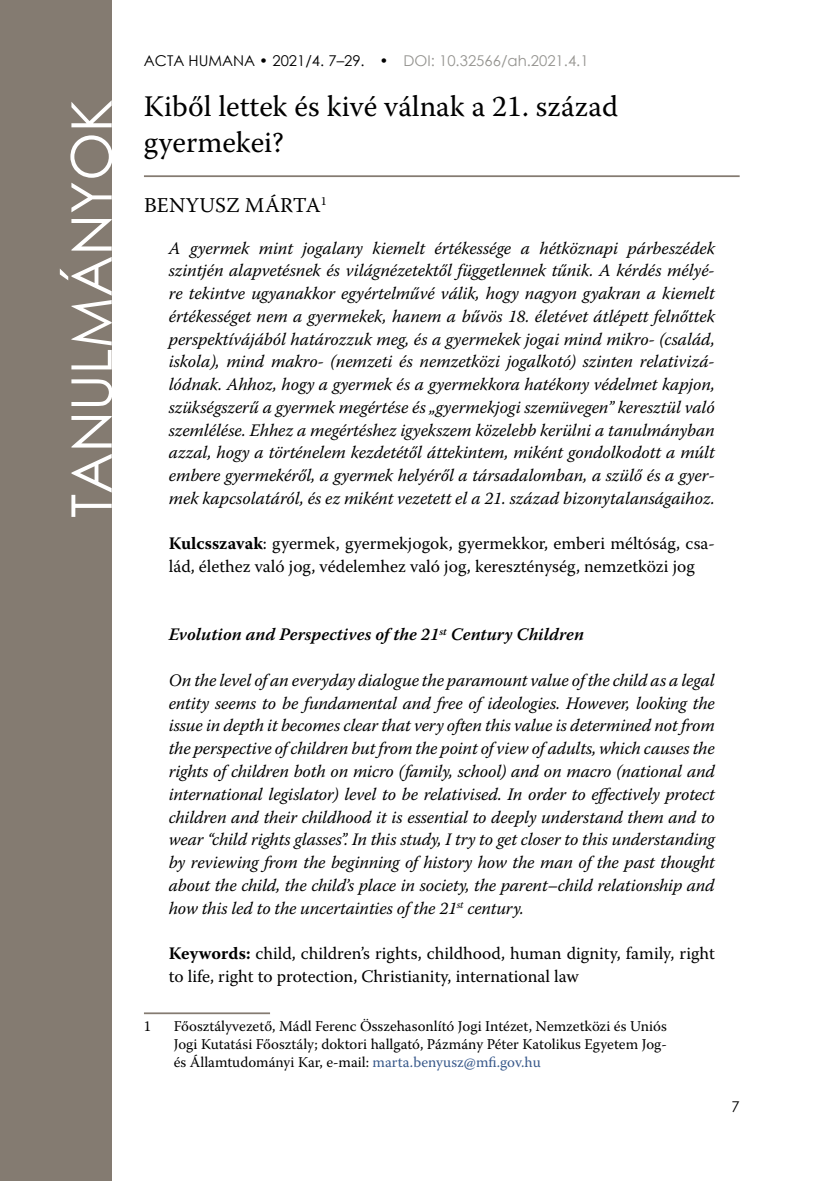
<style>
.page{position:relative;width:834px;height:1181px;background:#fff}
.page>*{position:absolute;margin:0;border:0;box-sizing:border-box;transform-origin:0 0}
.t1{font:56px "Century Gothic";color:#fff}
.t2{font:29.75px/35.7px "Warnock Pro";color:#000}
.t3{font:21px "Warnock Pro";letter-spacing:.01em;color:#000}
.t4{font:italic 17.5px/22.8px "Warnock Pro";letter-spacing:-.01em;color:#000;text-align:justify}
.t5{font:17.5px/22.8px "Warnock Pro";color:#000}
.t6{font:italic 600 17.5px "Warnock Pro";color:#000}
.t7{font:14.88px/17.8px "Warnock Pro";color:#000;text-align:justify}
.t8{font:14.88px "Century Gothic";color:#000}
.s1{color:#959490}
.s2{font-weight:700}
.s3{color:#38598b}
</style>
<div class="page">
<div style="left:0;top:0;width:112px;height:1181px;background:#847b71"></div>
<hr style="left:144px;top:175px;width:595px;height:2px;background:#847b71">
<hr style="left:144px;top:1012px;width:126px;height:2px;background:#847b71">
<p class="t8" style="left:144px;top:50px;width:446px">ACTA HUMANA • 2021/4. 7–29. • <span class="s1">DOI: 10.32566/ah.2021.4.1</span></p>
<h1 class="t1" style="left:52px;top:518px;width:420px;rotate:-90deg">TANULMÁNYOK</h1>
<h2 class="t2" style="left:144px;top:88px;width:475px">Kiből lettek és kivé válnak a 21. század gyermekei?</h2>
<p class="t3" style="left:144px;top:192px;width:184px">BENYUSZ MÁRTA<sup>1</sup></p>
<p class="t4" style="left:169px;top:236px;width:547px">A gyermek mint jogalany kiemelt értékessége a hétköznapi párbeszédek szintjén alapvetésnek és világnézetektől függetlennek tűnik. A kérdés mélyé&shy;re tekintve ugyanakkor egyértelművé válik, hogy nagyon gyakran a kiemelt értékességet nem a gyermekek, hanem a bűvös 18. életévet átlépett felnőttek perspektívájából határozzuk meg, és a gyermekek jogai mind mikro- (család, iskola), mind makro- (nemzeti és nemzetközi jogalkotó) szinten relativizá&shy;lódnak. Ahhoz, hogy a gyermek és a gyermekkora hatékony védelmet kapjon, szükségszerű a gyermek megértése és „gyermekjogi szemüvegen” keresztül való szemlélése. Ehhez a megértéshez igyekszem közelebb kerülni a tanulmányban azzal, hogy a történelem kezdetétől áttekintem, miként gondolkodott a múlt embere gyermekéről, a gyermek helyéről a társadalomban, a szülő és a gyer&shy;mek kapcsolatáról, és ez miként vezetett el a 21. század bizonytalanságaihoz.</p>
<p class="t5" style="left:169px;top:532px;width:547px"><span class="s2">Kulcsszavak</span>: gyermek, gyermekjogok, gyermekkor, emberi méltóság, csa&shy;lád, élethez való jog, védelemhez való jog, kereszténység, nemzetközi jog</p>
<p class="t6" style="left:169px;top:624px;width:416px">Evolution and Perspectives of the 21<sup>st</sup> Century Children</p>
<p class="t4" style="left:169px;top:668px;width:547px">On the level of an everyday dialogue the paramount value of the child as a legal entity seems to be fundamental and free of ideologies. However, looking the issue in depth it becomes clear that very often this value is determined not from the perspective of children but from the point of view of adults, which causes the rights of children both on micro (family, school) and on macro (national and international legislator) level to be relativised. In order to effectively protect children and their childhood it is essential to deeply understand them and to wear “child rights glasses”. In this study, I try to get closer to this understanding by reviewing from the beginning of history how the man of the past thought about the child, the child’s place in society, the parent–child relationship and how this led to the uncertainties of the 21<sup>st</sup> century.</p>
<p class="t5" style="left:169px;top:941px;width:547px"><span class="s2">Keywords:</span> child, children’s rights, childhood, human dignity, family, right to life, right to protection, Christianity, international law</p>
<p class="t7" style="left:144px;top:1017px;width:9px">1</p>
<p class="t7" style="left:174px;top:1017px;width:494px">Főosztályvezető, Mádl Ferenc Összehasonlító Jogi Intézet, Nemzetközi és Uniós Jogi Kutatási Főosztály; doktori hallgató, Pázmány Péter Katolikus Egyetem Jog&shy;és Államtudományi Kar, e-mail: <span class="s3">marta.benyusz@mfi.gov.hu</span></p>
<p class="t8" style="left:731px;top:1095px;width:10px">7</p>
</div>
